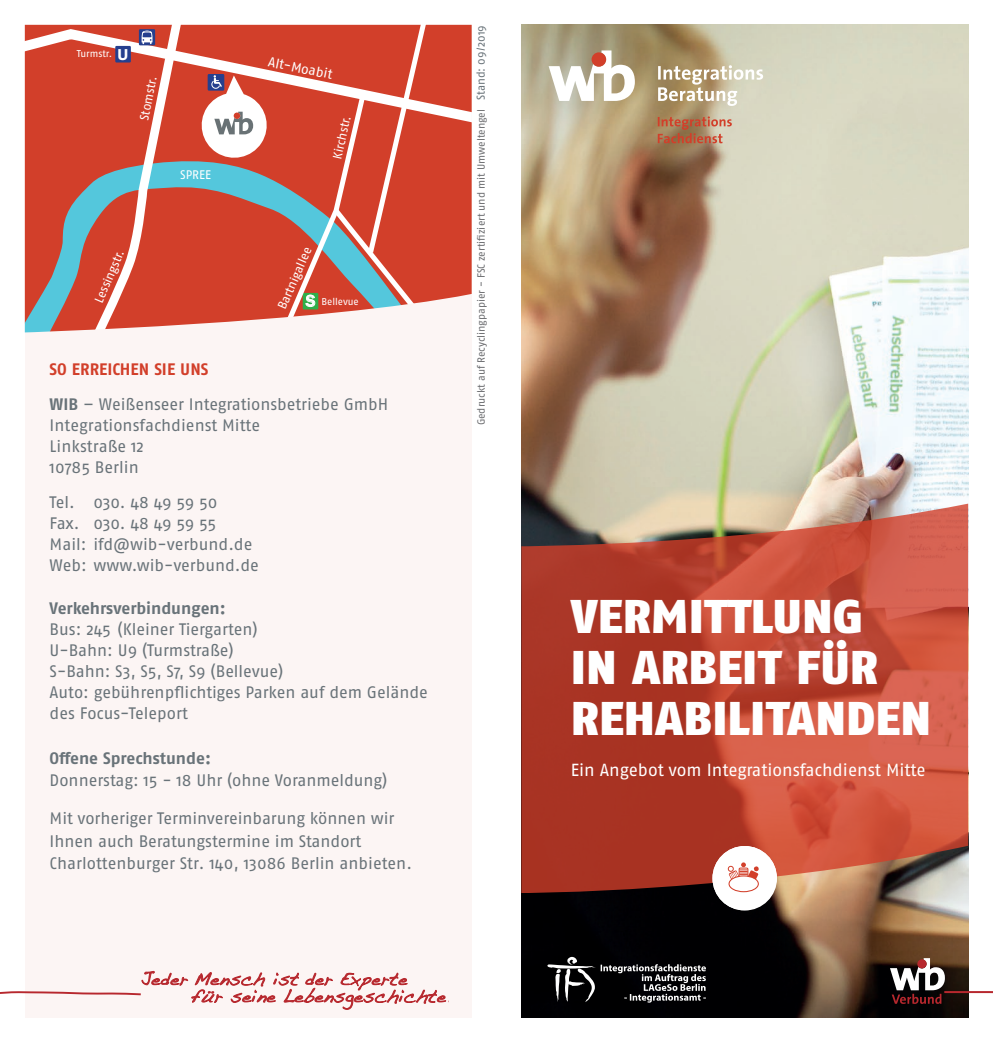
<style>
.page{position:relative;width:993px;height:1042px;background:#fff}
.page>*{position:absolute;margin:0;border:0;box-sizing:border-box;transform-origin:0 0}
.Titel{font:900 47.25px/50.8px "Fago OT";color:#fff}
.Subline{font:17.5px "Fago OT";letter-spacing:-.005em;color:#fff}
.Textfeld{font:16.62px/21px "Fago OT";color:#697379}
.t1{font:500 16.45px "Franklin Gothic";color:#fff}
.t2{font:16.1px "The Mix Extra Bold Caps";color:#fff}
.t3{font:13.65px "Fago OT";color:#fff}
.t4{font:12.42px "Fago OT";color:#fff}
.Textfeld-2{font:10.5px "Fago OT";letter-spacing:-.005em;color:#6c6d70}
.t5{font:9.97px "Fago OT";letter-spacing:-.005em;color:#fff}
.s1{font-weight:700;color:#d23f2a}
.s2{font-weight:700}
.s3{font-size:11.38px;color:#697379}
</style>
<div class="page">
<div style="left:25px;top:25px;width:446px;height:992px;background:#fcf5f4"></div>
<img style="left:521px;top:25px;width:446px;height:992px">
<svg style="left:521px;top:504px;width:446px;height:389px;background:#ba4e3c"></svg>
<svg style="left:658px;top:65px;width:104px;height:41px"></svg>
<svg style="left:657px;top:116px;width:74px;height:27px;background:#b78163"></svg>
<svg style="left:548px;top:50px;width:86px;height:51px"></svg>
<div style="left:591px;top:52px;width:15px;height:15px;background:#d23f2a;border-radius:50%"></div>
<svg style="left:0;top:971px;width:447px;height:38px"></svg>
<svg style="left:547px;top:957px;width:158px;height:45px;background:#323234"></svg>
<svg style="left:712px;top:846px;width:64px;height:64px"></svg>
<div style="left:728px;top:876px;width:30px;height:15px;background:#fff;border-radius:50%"></div>
<div style="left:728px;top:875px;width:30px;height:17px;border:1px solid #d23f2a;border-radius:50%"></div>
<svg style="left:889px;top:958px;width:103px;height:46px"></svg>
<svg style="left:25px;top:25px;width:172px;height:110px;background:#d6503d"></svg>
<svg style="left:25px;top:157px;width:172px;height:175px;background:#b0645a"></svg>
<svg style="left:197px;top:25px;width:274px;height:299px;background:#cd6657"></svg>
<svg style="left:75px;top:25px;width:115px;height:307px;background:#c86356"></svg>
<p class="t2" style="left:118px;top:41px;width:12px">U</p>
<p class="t5" style="left:77px;top:47px;width:37px">Turmstr.</p>
<p class="t4" style="left:137px;top:119px;width:46px;rotate:-79deg">Stomstr.</p>
<p class="t4" style="left:180px;top:167px;width:32px">SPREE</p>
<p class="t4" style="left:91px;top:299px;width:58px;rotate:-67deg">Lessingstr.</p>
<p class="t3" style="left:270px;top:53px;width:67px;rotate:12deg">Alt-Moabit</p>
<p class="t4" style="left:329px;top:157px;width:46px;rotate:-77deg">Kirchstr.</p>
<p class="t4" style="left:274px;top:305px;width:68px;rotate:-66deg">Bartnigallee</p>
<p class="t1" style="left:306px;top:291px;width:11px">S</p>
<p class="t5" style="left:321px;top:295px;width:39px">Bellevue</p>
<p class="Textfeld" style="left:50px;top:352px;width:340px;line-height:34.6px"><span class="s1">SO ERREICHEN SIE UNS<br></span><span class="s2">WIB</span> – Weißenseer Integrationsbetriebe GmbH</p>
<p class="Textfeld" style="left:50px;top:415px;width:212px">Integrationsfachdienst Mitte<br>Linkstraße 12<br>10785 Berlin</p>
<p class="Textfeld" style="left:50px;top:492px;width:211px">Tel. 030. 48 49 59 50<br>Fax. 030. 48 49 59 55<br>Mail: ifd@wib-verbund.de<br>Web: www.wib-verbund.de</p>
<p class="Textfeld" style="left:50px;top:597px;width:379px"><span class="s2">Verkehrsverbindungen:<br></span>Bus: 245 (Kleiner Tiergarten)<br>U-Bahn: U9 (Turmstraße)<br>S-Bahn: S3, S5, S7, S9 (Bellevue)<br>Auto: gebührenpflichtiges Parken auf dem Gelände des Focus-Teleport</p>
<p class="Textfeld" style="left:50px;top:746px;width:339px;line-height:22.8px"><span class="s2">Offene Sprechstunde:<br></span>Donnerstag: 15 - 18 Uhr (ohne Voranmeldung)</p>
<p class="Textfeld" style="left:50px;top:806px;width:364px;line-height:22.8px">Mit vorheriger Terminvereinbarung können wir<br>Ihnen auch Beratungstermine im Standort<br>Charlottenburger Str. 140, 13086 Berlin anbieten.</p>
<p class="Textfeld-2" style="left:474px;top:425px;width:402px;rotate:-90deg">Gedruckt auf Recyclingpapier - FSC zertifiziert und mit Umweltengel <span class="s3">Stand: 09/2019</span></p>
<p class="Titel" style="left:570px;top:591px;width:308px">VERMITTLUNG<br>IN ARBEIT FÜR</p>
<p class="Titel" style="left:570px;top:692px;width:361px">REHABILITANDEN</p>
<p class="Subline" style="left:570px;top:759px;width:356px">Ein Angebot vom Integrationsfachdienst Mitte</p>
</div>
